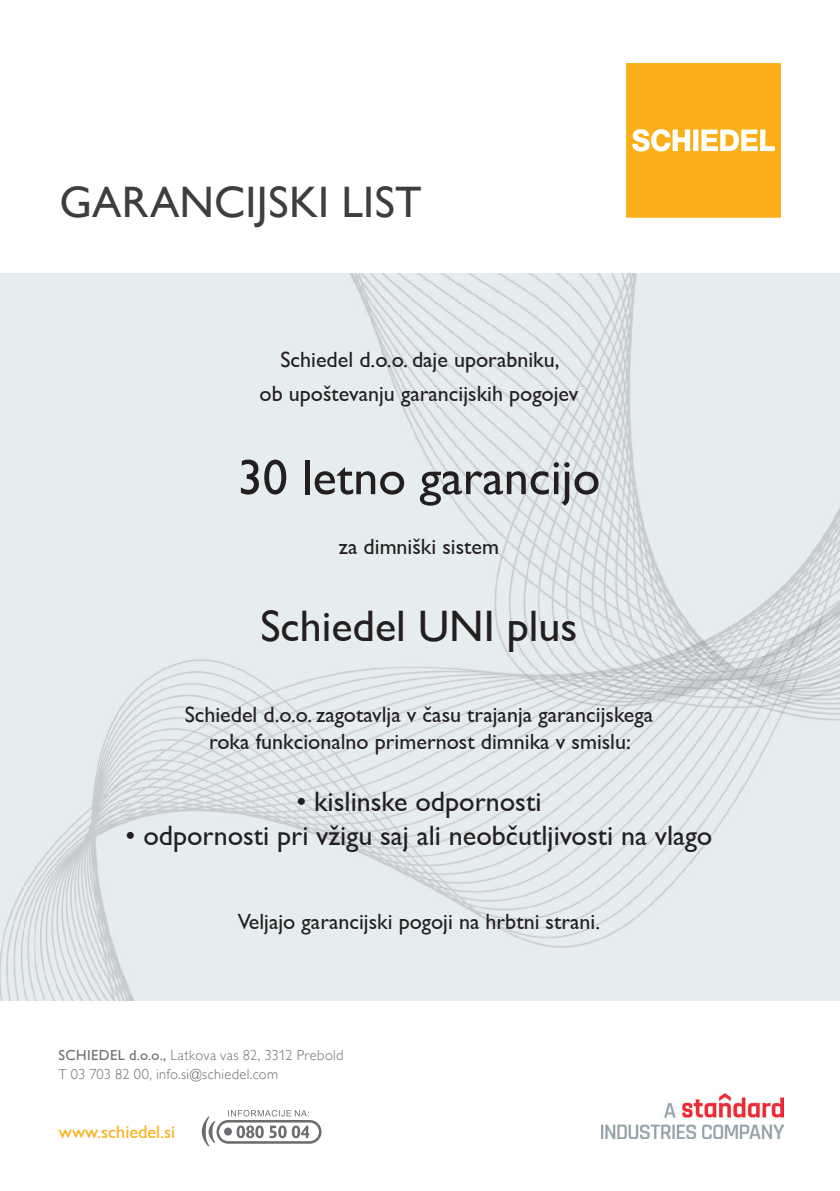
<style>
.page{position:relative;width:840px;height:1191px;background:#fff}
.page>*{position:absolute;margin:0;border:0;box-sizing:border-box;transform-origin:0 0}
.t1{font:50px "Gill Sans Alt One WGL";color:#231f20}
.t2{font:44px "Gill Sans Alt One WGL";letter-spacing:.005em;color:#3e3e3f}
.t3{font:44px "Gill Sans Alt One WGL";color:#231f20}
.t4{font:28px "Gill Sans Alt One WGL";color:#231f20}
.t5{font:22px/33.6px "Gill Sans Alt One WGL";color:#231f20;text-align:center}
.t6{font:18.2px "Gill Sans Alt One WGL";color:#faaf18}
.t7{font:14.4px/18.2px "Gill Sans Alt One WGL Light";letter-spacing:.02em;color:#6c6d70}
.s1{font-family:"Gill Sans Alt One WGL"}
</style>
<div class="page">
<img style="left:0;top:273px;width:839px;height:728px">
<svg style="left:202px;top:1110px;width:119px;height:36px"></svg>
<img style="left:601px;top:1093px;width:182px;height:45px">
<svg style="left:626px;top:63px;width:154px;height:155px;background:#fab529"></svg>
<h2 class="t2" style="left:60px;top:172px;width:363px">GARANCIJSKI LIST</h2>
<p class="t5" style="left:259px;top:342px;width:320px">Schiedel d.o.o. daje uporabniku,<br>ob upoštevanju garancijskih pogojev</p>
<h1 class="t1" style="left:237px;top:443px;width:364px">30 letno garancijo</h1>
<p class="t5" style="left:339px;top:530px;width:162px">za dimniški sistem</p>
<h2 class="t3" style="left:260px;top:595px;width:318px">Schiedel UNI plus</h2>
<p class="t5" style="left:184px;top:701px;width:470px;line-height:26.4px">Schiedel d.o.o. zagotavlja v času trajanja garancijskega roka funkcionalno primernost dimnika v smislu:</p>
<p class="t4" style="left:296px;top:782px;width:246px">• kislinske odpornosti</p>
<p class="t4" style="left:125px;top:816px;width:588px">• odpornosti pri vžigu saj ali neobčutljivosti na vlago</p>
<p class="t5" style="left:238px;top:904px;width:364px">Veljajo garancijski pogoji na hrbtni strani.</p>
<p class="t7" style="left:59px;top:1046px;width:286px"><span class="s1">SCHIEDEL d.o.o.,</span> Latkova vas 82, 3312 Prebold<br>T 03 703 82 00, info.si@schiedel.com</p>
<p class="t6" style="left:59px;top:1119px;width:118px">www.schiedel.si</p>
</div>
